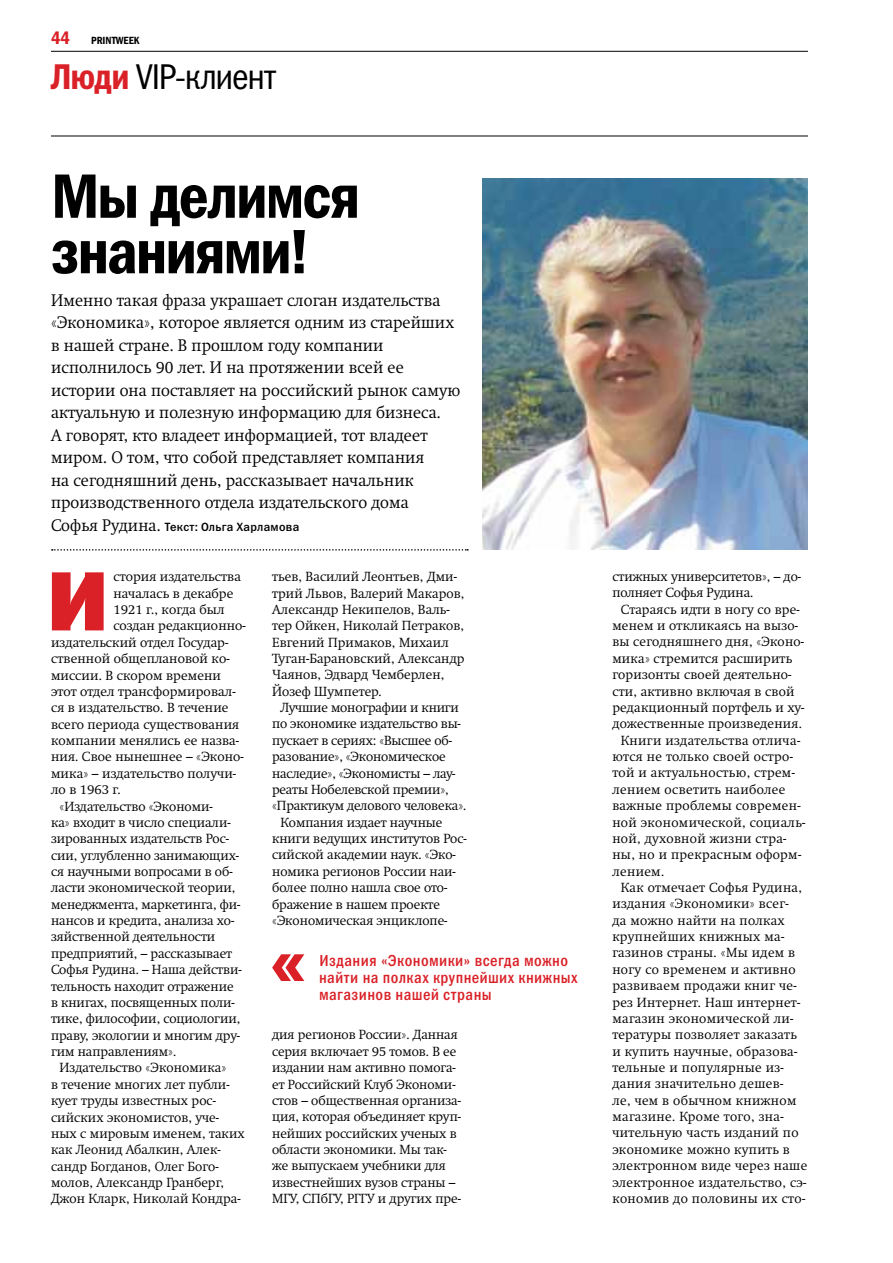
<style>
.page{position:relative;width:893px;height:1263px;background:#fff}
.page>*{position:absolute;margin:0;border:0;box-sizing:border-box;transform-origin:0 0}
.t1{font:84.6px "Franklin Gothic Heavy ITC";color:#da2128;scale:1.05 1}
.t2{font:63px/55.5px "Franklin Gothic Demi Cond ITC";letter-spacing:-.035em;color:#000}
.t3{font:36px "Franklin Gothic Book Cond ITC";letter-spacing:-.035em;color:#000}
.t4{font:300 16.5px/22.5px "Swift";letter-spacing:.01em;color:#000;scale:.96 1}
.t5{font:16.05px/17.1px "Franklin Gothic Medi Cond ITC";letter-spacing:.03em;color:#da2128}
.t6{font:300 13.05px/16.4px "Swift";letter-spacing:.01em;color:#000}
.t7{font:300 13.05px "Swift";letter-spacing:.03em;color:#000}
.t8{font:300 13.05px "Swift";letter-spacing:-.01em;color:#000}
.t9{font:12px "Franklin Gothic Medium ITC";letter-spacing:.025em;color:#000;scale:.96 1}
.t10{font:10.5px "Franklin Gothic Demi Cond ITC";color:#000}
.s1{font-size:18px;color:#da2128}
.s2{font-family:"Franklin Gothic Demi Cond ITC";color:#da2128}
.s3{font-family:"Swift";font-weight:300;font-size:16.5px}
</style>
<div class="page">
<hr style="left:51px;top:136px;width:757px;height:1px;background:#000">
<hr style="left:51px;top:51px;width:757px;height:1px;background:#000">
<img style="left:483px;top:179px;width:325px;height:371px">
<svg style="left:52px;top:549px;width:416px;height:2px"></svg>
<svg style="left:272px;top:954px;width:32px;height:27px"></svg>
<p class="t10" style="left:51px;top:34px;width:90px"><span class="s1">44</span> PRINTWEEK</p>
<p class="t3" style="left:51px;top:56px;width:227px"><span class="s2">Люди</span> VIP-клиент</p>
<p class="t2" style="left:51px;top:169px;width:311px">Мы делимся знаниями!</p>
<p class="t4" style="left:51px;top:289px;width:428px">Именно такая фраза украшает слоган издательства «Экономика», которое является одним из старейших в нашей стране. В прошлом году компании исполнилось 90 лет. И на протяжении всей ее истории она поставляет на российский рынок самую актуальную и полезную информацию для бизнеса.<br>А говорят, кто владеет информацией, тот владеет миром. О том, что собой представляет компания<br>на сегодняшний день, рассказывает начальник производственного отдела издательского дома</p>
<p class="t9" style="left:51px;top:519px;width:260px"><span class="s3">Софья Рудина.</span> Текст: Ольга Харламова</p>
<p class="t1" style="left:46px;top:548px;width:61px">И</p>
<p class="t6" style="left:113px;top:569px;width:129px">стория издательства</p>
<p class="t6" style="left:272px;top:568px;width:186px">тьев, Василий Леонтьев, Дми-</p>
<p class="t6" style="left:272px;top:585px;width:194px">трий Львов, Валерий Макаров,</p>
<p class="t6" style="left:272px;top:601px;width:179px">Александр Некипелов, Валь-</p>
<p class="t6" style="left:272px;top:618px;width:193px">тер Ойкен, Николай Петраков,</p>
<p class="t6" style="left:272px;top:634px;width:178px">Евгений Примаков, Михаил</p>
<p class="t6" style="left:272px;top:650px;width:194px">Туган-Барановский, Александр</p>
<p class="t6" style="left:272px;top:667px;width:174px">Чаянов, Эдвард Чемберлен,</p>
<p class="t6" style="left:272px;top:683px;width:111px">Йозеф Шумпетер.</p>
<p class="t8" style="left:281px;top:700px;width:180px">Лучшие монографии и книги</p>
<p class="t8" style="left:272px;top:716px;width:190px">по экономике издательство вы-</p>
<p class="t8" style="left:272px;top:733px;width:181px">пускает в сериях: «Высшее об-</p>
<p class="t8" style="left:272px;top:749px;width:175px">разование», «Экономическое</p>
<p class="t8" style="left:272px;top:765px;width:185px">наследие», «Экономисты – лау-</p>
<p class="t8" style="left:272px;top:782px;width:178px">реаты Нобелевской премии»,</p>
<p class="t8" style="left:272px;top:798px;width:196px">«Практикум делового человека».</p>
<p class="t6" style="left:281px;top:814px;width:163px">Компания издает научные</p>
<p class="t6" style="left:272px;top:830px;width:196px">книги ведущих институтов Рос-</p>
<p class="t6" style="left:272px;top:847px;width:185px">сийской академии наук. «Эко-</p>
<p class="t6" style="left:272px;top:863px;width:185px">номика регионов России наи-</p>
<p class="t6" style="left:272px;top:879px;width:177px">более полно нашла свое ото-</p>
<p class="t6" style="left:272px;top:896px;width:169px">бражение в нашем проекте</p>
<p class="t6" style="left:272px;top:912px;width:177px">«Экономическая энциклопе-</p>
<p class="t6" style="left:113px;top:585px;width:121px">началась в декабре</p>
<p class="t6" style="left:113px;top:601px;width:113px">1921 г., когда был</p>
<p class="t6" style="left:113px;top:618px;width:134px">создан редакционно-</p>
<p class="t6" style="left:51px;top:634px;width:179px">издательский отдел Государ-</p>
<p class="t6" style="left:51px;top:650px;width:180px">ственной общеплановой ко-</p>
<p class="t6" style="left:51px;top:667px;width:171px">миссии. В скором времени</p>
<p class="t6" style="left:51px;top:683px;width:186px">этот отдел трансформировал-</p>
<p class="t6" style="left:51px;top:700px;width:179px">ся в издательство. В течение</p>
<p class="t6" style="left:51px;top:716px;width:190px">всего периода существования</p>
<p class="t6" style="left:51px;top:732px;width:190px">компании менялись ее назва-</p>
<p class="t6" style="left:51px;top:749px;width:194px">ния. Свое нынешнее – «Эконо-</p>
<p class="t6" style="left:51px;top:765px;width:187px">мика» – издательство получи-</p>
<p class="t6" style="left:51px;top:781px;width:71px">ло в 1963 г.</p>
<p class="t6" style="left:60px;top:798px;width:155px">«Издательство «Экономи-</p>
<p class="t6" style="left:51px;top:814px;width:181px">ка» входит в число специали-</p>
<p class="t6" style="left:51px;top:831px;width:180px">зированных издательств Рос-</p>
<p class="t6" style="left:51px;top:847px;width:190px">сии, углубленно занимающих-</p>
<p class="t6" style="left:51px;top:863px;width:183px">ся научными вопросами в об-</p>
<p class="t6" style="left:51px;top:880px;width:186px">ласти экономической теории,</p>
<p class="t6" style="left:51px;top:896px;width:191px">менеджмента, маркетинга, фи-</p>
<p class="t6" style="left:51px;top:912px;width:185px">нансов и кредита, анализа хо-</p>
<p class="t6" style="left:51px;top:929px;width:166px">зяйственной деятельности</p>
<p class="t6" style="left:51px;top:945px;width:183px">предприятий, – рассказывает</p>
<p class="t6" style="left:51px;top:961px;width:192px">Софья Рудина. – Наша действи-</p>
<p class="t6" style="left:51px;top:978px;width:184px">тельность находит отражение</p>
<p class="t6" style="left:51px;top:994px;width:185px">в книгах, посвященных поли-</p>
<p class="t6" style="left:51px;top:1011px;width:191px">тике, философии, социологии,</p>
<p class="t6" style="left:51px;top:1027px;width:190px">праву, экологии и многим дру-</p>
<p class="t6" style="left:51px;top:1043px;width:127px">гим направлениям».</p>
<p class="t6" style="left:60px;top:1060px;width:168px">Издательство «Экономика»</p>
<p class="t6" style="left:51px;top:1076px;width:180px">в течение многих лет публи-</p>
<p class="t6" style="left:51px;top:1092px;width:167px">кует труды известных рос-</p>
<p class="t6" style="left:51px;top:1109px;width:170px">сийских экономистов, уче-</p>
<p class="t6" style="left:51px;top:1125px;width:195px">ных с мировым именем, таких</p>
<p class="t6" style="left:51px;top:1141px;width:171px">как Леонид Абалкин, Алек-</p>
<p class="t6" style="left:51px;top:1158px;width:169px">сандр Богданов, Олег Бого-</p>
<p class="t6" style="left:51px;top:1174px;width:174px">молов, Александр Гранберг,</p>
<p class="t6" style="left:51px;top:1191px;width:191px">Джон Кларк, Николай Кондра-</p>
<p class="t5" style="left:319px;top:952px;width:260px">Издания «Экономики» всегда можно найти на полках крупнейших книжных магазинов нашей страны</p>
<p class="t6" style="left:272px;top:1027px;width:190px">дия регионов России». Данная серия включает 95 томов. В ее издании нам активно помога&shy;ет Российский Клуб Экономи&shy;стов – общественная организа&shy;ция, которая объединяет круп&shy;нейших российских ученых в области экономики. Мы так&shy;же выпускаем учебники для известнейших вузов страны –<br>МГУ, СПбГУ, РГГУ и других пре-</p>
<p class="t6" style="left:612px;top:568px;width:190px">стижных университетов», – до-</p>
<p class="t6" style="left:612px;top:585px;width:143px">полняет Софья Рудина.</p>
<p class="t6" style="left:621px;top:601px;width:180px">Стараясь идти в ногу со вре-</p>
<p class="t6" style="left:612px;top:617px;width:187px">менем и откликаясь на вызо-</p>
<p class="t6" style="left:612px;top:634px;width:193px">вы сегодняшнего дня, «Эконо-</p>
<p class="t6" style="left:612px;top:650px;width:182px">мика» стремится расширить</p>
<p class="t6" style="left:612px;top:666px;width:181px">горизонты своей деятельно-</p>
<p class="t6" style="left:612px;top:683px;width:184px">сти, активно включая в свой</p>
<p class="t6" style="left:612px;top:699px;width:194px">редакционный портфель и ху-</p>
<p class="t6" style="left:612px;top:716px;width:191px">дожественные произведения.</p>
<p class="t7" style="left:621px;top:732px;width:181px">Книги издательства отлича-</p>
<p class="t7" style="left:612px;top:749px;width:182px">ются не только своей остро-</p>
<p class="t7" style="left:612px;top:765px;width:184px">той и актуальностью, стрем-</p>
<p class="t7" style="left:612px;top:782px;width:175px">лением осветить наиболее</p>
<p class="t7" style="left:612px;top:798px;width:190px">важные проблемы современ-</p>
<p class="t7" style="left:612px;top:814px;width:195px">ной экономической, социаль-</p>
<p class="t7" style="left:612px;top:831px;width:176px">ной, духовной жизни стра-</p>
<p class="t7" style="left:612px;top:847px;width:190px">ны, но и прекрасным оформ-</p>
<p class="t6" style="left:612px;top:863px;width:53px">лением.</p>
<p class="t7" style="left:621px;top:880px;width:183px">Как отмечает Софья Рудина,</p>
<p class="t7" style="left:612px;top:896px;width:178px">издания «Экономики» всег-</p>
<p class="t7" style="left:612px;top:912px;width:174px">да можно найти на полках</p>
<p class="t7" style="left:612px;top:929px;width:173px">крупнейших книжных ма-</p>
<p class="t7" style="left:612px;top:945px;width:184px">газинов страны. «Мы идем в</p>
<p class="t7" style="left:612px;top:962px;width:185px">ногу со временем и активно</p>
<p class="t7" style="left:612px;top:978px;width:186px">развиваем продажи книг че-</p>
<p class="t7" style="left:612px;top:994px;width:189px">рез Интернет. Наш интернет-</p>
<p class="t7" style="left:612px;top:1011px;width:183px">магазин экономической ли-</p>
<p class="t7" style="left:612px;top:1027px;width:186px">тературы позволяет заказать</p>
<p class="t7" style="left:612px;top:1043px;width:187px">и купить научные, образова-</p>
<p class="t7" style="left:612px;top:1060px;width:173px">тельные и популярные из-</p>
<p class="t7" style="left:612px;top:1076px;width:172px">дания значительно дешев-</p>
<p class="t7" style="left:612px;top:1092px;width:186px">ле, чем в обычном книжном</p>
<p class="t7" style="left:612px;top:1109px;width:173px">магазине. Кроме того, зна-</p>
<p class="t7" style="left:612px;top:1125px;width:188px">чительную часть изданий по</p>
<p class="t7" style="left:612px;top:1142px;width:179px">экономике можно купить в</p>
<p class="t7" style="left:612px;top:1158px;width:196px">электронном виде через наше</p>
<p class="t7" style="left:612px;top:1174px;width:196px">электронное издательство, сэ-</p>
<p class="t7" style="left:612px;top:1191px;width:194px">кономив до половины их сто-</p>
</div>
